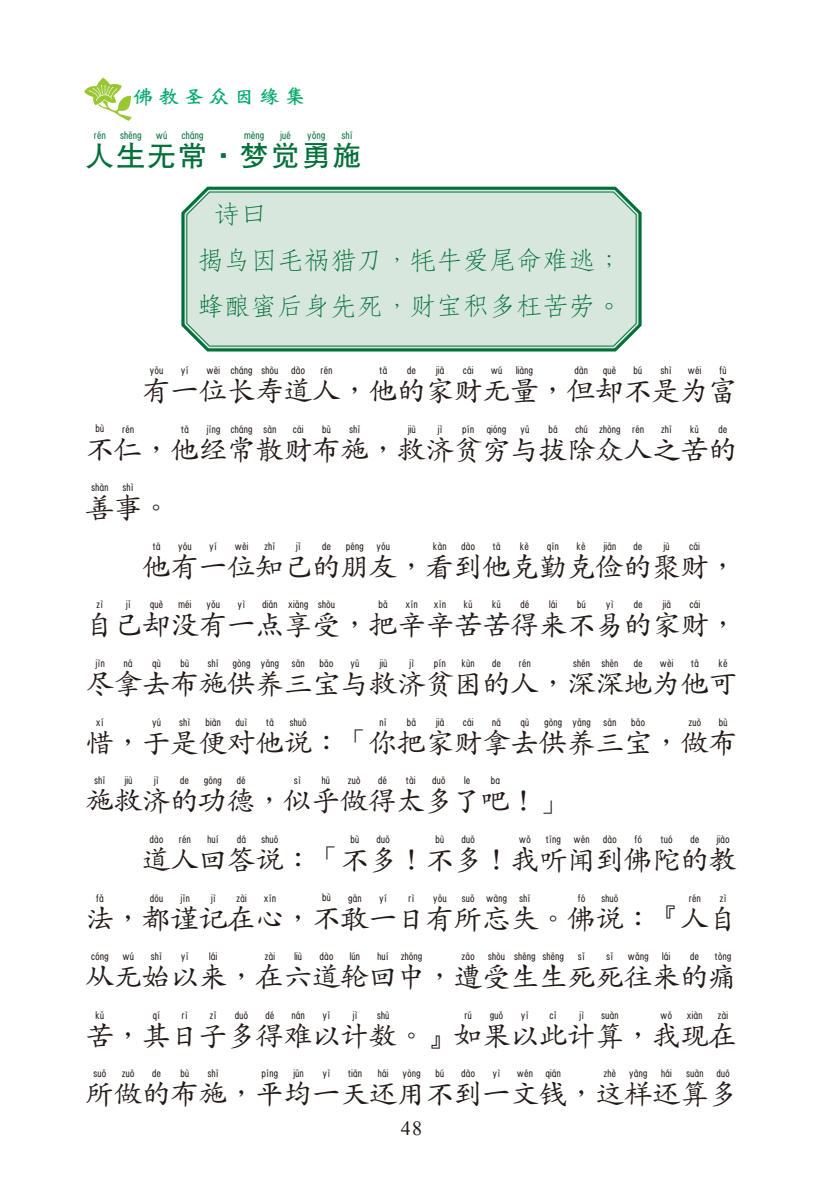
<style>
.page{position:relative;width:823px;height:1191px;background:#fff}
.page>*{position:absolute;margin:0;border:0;box-sizing:border-box;transform-origin:0 0}
.t1{font:28px/58.6px "DFP Kai W5 GB5 H Pin In 1 NLU BFW";letter-spacing:-.04em;color:#231916;text-align:justify;scale:1.05 1}
.t2{font:28px "DFP Hei W7 GB5 H Pin In 1 NLU BFW";letter-spacing:.05em;color:#006f39;scale:1.05 1}
.t3{font:26px/46px "DF Fang Song W4 GB5";letter-spacing:-.03em;color:#006f39;scale:1.05 1}
.t4{font:20px "DF Wei Bei W7 GB5";letter-spacing:.2em;color:#00a969;scale:1.05 1}
.t5{font:20px "Times New Roman";color:#231916}
.s1{font-family:"DFP Kai W5 GB5 H Pin In 2 NLU BFW"}
</style>
<div class="page">
<svg style="left:84px;top:78px;width:48px;height:43px"></svg>
<svg style="left:181px;top:186px;width:461px;height:166px;background:#6aaa8a"></svg>
<div style="left:186px;top:191px;width:450px;height:156px;background:#d8e7dd"></div>
<p class="t4" style="left:133px;top:86px;width:166px">佛教聖眾因緣集</p>
<p class="t2" style="left:85px;top:130px;width:265px">人生無常‧夢覺勇施</p>
<p class="t3" style="left:198px;top:191px;width:406px;text-indent:16px">詩曰<br>揭鳥因毛禍獵刀，犛牛愛尾命難逃；蜂釀蜜後身先死，財寶積多枉苦勞。</p>
<p class="t1" style="left:85px;top:355px;width:622px;text-indent:57px">有一位長壽道人，他的家財無量，但卻不是為富<span class="s1">不</span>仁，他經常散財布施，救濟貧窮與拔除眾人之苦的善事。</p>
<p class="t1" style="left:85px;top:531px;width:622px;text-indent:57px">他有一位知己的朋友，看到他克勤克儉的聚財，自己卻沒有<span class="s1">一</span>點享受，把辛辛苦苦得來不易的家財，盡拿去布施<span class="s1">供</span>養三寶與救濟貧困的人，深深<span class="s1">地為</span>他可惜，於是便對他說：「你把家財拿去<span class="s1">供</span>養三寶，做布施救濟的功德，似乎做得太多了吧！」</p>
<p class="t1" style="left:85px;top:824px;width:622px;text-indent:57px">道人回答說：「<span class="s1">不</span>多！<span class="s1">不</span>多！我聽聞到佛陀的教法，都謹記在心，<span class="s1">不</span>敢一日有所忘失。佛說：『人自從無始以來，在六道輪迴中，遭受生生死死往來的痛苦，其日子多得難以計數。』如果以此計算，我現在所做的布施，平均<span class="s1">一</span>天還用不到<span class="s1">一</span>文錢，這樣還算多</p>
<p class="t5" style="left:401px;top:1115px;width:11px">48</p>
</div>
